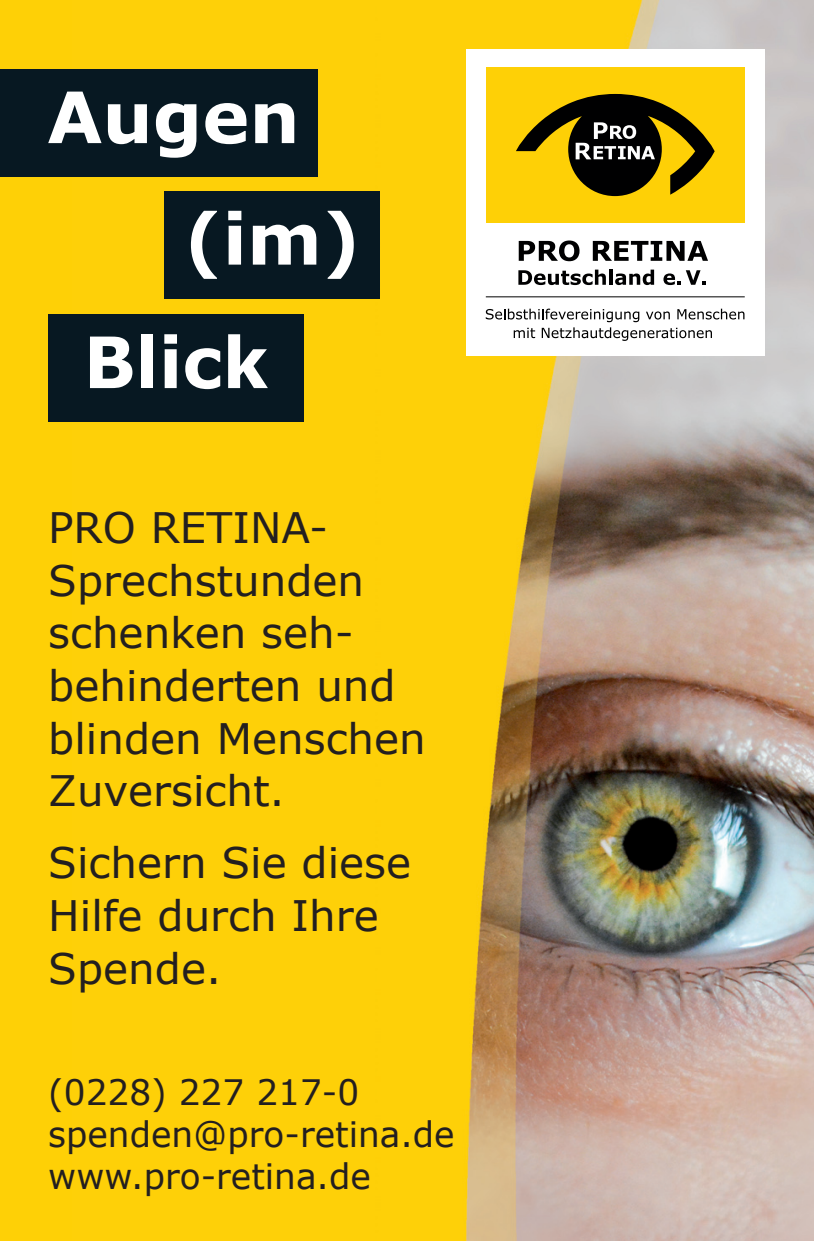
<style>
.page{position:relative;width:814px;height:1241px;background:#fff}
.page>*{position:absolute;margin:0;border:0;box-sizing:border-box;transform-origin:0 0}
.t1{font:700 70.7px "Verdana";color:#fff}
.t2{font:700 70.7px "Verdana";color:#fff;scale:.96 1}
.t3{font:42px/52.5px "Verdana";color:#231f20}
.t4{font:35px/42px "Verdana";color:#231f20}
</style>
<div class="page">
<img style="left:690px;top:0;width:124px;height:1240px">
<div style="left:0;top:0;width:73px;height:1240px;background:#fed006"></div>
<img style="left:73px;top:0;width:617px;height:1240px">
<div style="left:468px;top:50px;width:294px;height:305px;background:#fff"></div>
<div style="left:486px;top:67px;width:258px;height:156px;background:#fed006"></div>
<svg style="left:516px;top:94px;width:198px;height:102px"></svg>
<svg style="left:518px;top:240px;width:61px;height:21px"></svg>
<svg style="left:592px;top:241px;width:116px;height:20px"></svg>
<svg style="left:518px;top:269px;width:88px;height:16px"></svg>
<hr style="left:609px;top:269px;width:3px;height:16px;background:#000001">
<svg style="left:615px;top:269px;width:39px;height:16px"></svg>
<svg style="left:663px;top:270px;width:43px;height:15px"></svg>
<hr style="left:486px;top:296px;width:258px;height:1px;background:#000001">
<svg style="left:486px;top:308px;width:258px;height:33px"></svg>
<div style="left:0;top:70px;width:317px;height:107px;background:#071822"></div>
<div style="left:165px;top:191px;width:215px;height:107px;background:#071822"></div>
<div style="left:48px;top:314px;width:255px;height:108px;background:#071822"></div>
<p class="t1" style="left:47px;top:72px;width:254px">Augen</p>
<p class="t1" style="left:184px;top:193px;width:178px">(im)</p>
<p class="t2" style="left:84px;top:317px;width:194px">Blick</p>
<p class="t3" style="left:48px;top:500px;width:379px">PRO RETINA-<br>Sprechstunden schenken seh&shy;behinderten und blinden Menschen<br>Zuversicht.</p>
<p class="t3" style="left:48px;top:835px;width:364px">Sichern Sie diese<br>Hilfe durch Ihre<br>Spende.</p>
<p class="t4" style="left:48px;top:1069px;width:312px">(0228) 227 217-0</p>
<p class="t4" style="left:48px;top:1111px;width:408px">spenden@pro-retina.de www.pro-retina.de</p>
</div>
